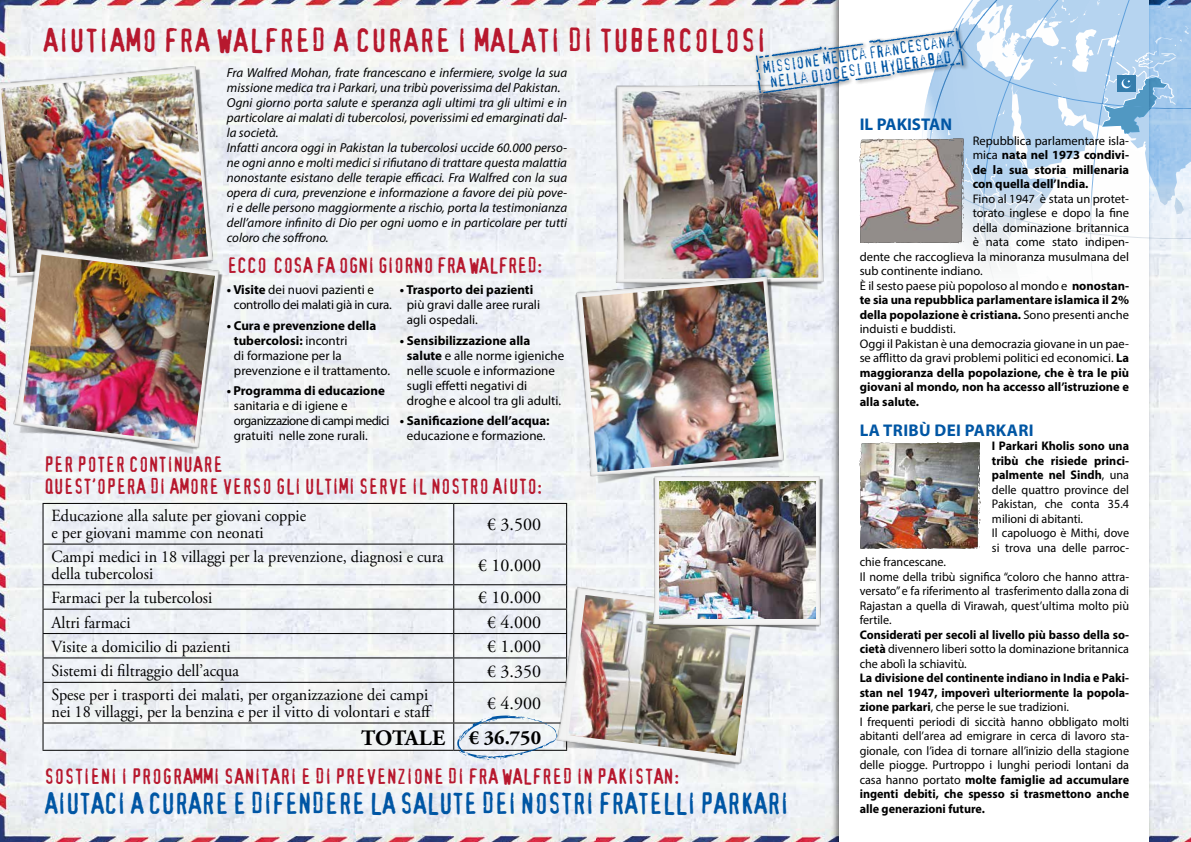
<style>
.page{position:relative;width:1191px;height:842px;background:#fff}
.page>*{position:absolute;margin:0;border:0;box-sizing:border-box;transform-origin:0 0}
.t1{font:32px "Capone";letter-spacing:.025em;color:#b7182e}
.t2{font:29px "Capone";letter-spacing:-.01em;color:#0056a4}
.t3{font:21px "Capone";letter-spacing:.01em;color:#b7182e}
.t4{font:21px/22px "Capone";letter-spacing:.01em;color:#b7182e;scale:.96 1}
.t5{font:700 20px "Adobe Garamond Pro";color:#000}
.t6{font:18px "Adobe Garamond Pro";color:#000}
.t7{font:17px/17px "Adobe Garamond Pro";color:#000;scale:.95 1}
.t8{font:700 17px "Myriad Pro";letter-spacing:.02em;color:#0056a4}
.t9{font:700 17px "Myriad Pro";color:#0056a4}
.t10{font:16.4px/15.6px "Capone";color:#0056a4}
.t11{font:italic 13px/15px "Myriad Pro";color:#000}
.t12{font:13px/15px "Myriad Pro";color:#000}
.t13{font:700 13px "Myriad Pro";color:#000}
.t14{font:13px/15px "Myriad Pro";letter-spacing:-.02em;color:#000}
.t15{font:12.5px/14.5px "Myriad Pro";color:#000}
.t16{font:700 12.5px/14.5px "Myriad Pro";color:#000;text-align:justify}
.s1{font-weight:700}
.s2{font-weight:400}
.s3{font-size:22px}
</style>
<div class="page">
<img style="left:0;top:0;width:1191px;height:842px">
<div style="left:831px;top:0;width:321px;height:842px;background:#000;opacity:.5"></div>
<div style="left:840px;top:0;width:309px;height:842px;background:#fff"></div>
<img style="left:600px;top:72px;width:153px;height:192px">
<img style="left:622px;top:90px;width:133px;height:174px">
<img style="left:560px;top:264px;width:239px;height:234px">
<img style="left:582px;top:281px;width:196px;height:191px">
<img style="left:0;top:53px;width:229px;height:183px">
<img style="left:1px;top:72px;width:207px;height:164px">
<img style="left:0;top:236px;width:234px;height:226px">
<img style="left:21px;top:254px;width:194px;height:189px">
<hr style="left:43px;top:503px;width:411px;height:1px;background:#000">
<hr style="left:43px;top:504px;width:1px;height:40px;background:#000">
<hr style="left:454px;top:503px;width:113px;height:1px;background:#000">
<hr style="left:453px;top:504px;width:1px;height:40px;background:#000">
<hr style="left:566px;top:504px;width:1px;height:40px;background:#000">
<hr style="left:43px;top:544px;width:411px;height:1px;background:#000">
<hr style="left:43px;top:545px;width:1px;height:39px;background:#000">
<hr style="left:454px;top:544px;width:113px;height:1px;background:#000">
<hr style="left:453px;top:545px;width:1px;height:39px;background:#000">
<hr style="left:566px;top:545px;width:1px;height:39px;background:#000">
<hr style="left:43px;top:584px;width:411px;height:1px;background:#000">
<hr style="left:454px;top:584px;width:113px;height:1px;background:#000">
<hr style="left:43px;top:609px;width:411px;height:1px;background:#000">
<hr style="left:454px;top:609px;width:113px;height:1px;background:#000">
<hr style="left:43px;top:633px;width:411px;height:1px;background:#000">
<hr style="left:454px;top:633px;width:113px;height:1px;background:#000">
<hr style="left:43px;top:657px;width:411px;height:1px;background:#000">
<svg style="left:43px;top:585px;width:1px;height:97px"></svg>
<hr style="left:454px;top:657px;width:113px;height:1px;background:#000">
<svg style="left:453px;top:585px;width:1px;height:97px"></svg>
<hr style="left:43px;top:682px;width:411px;height:1px;background:#000">
<hr style="left:43px;top:683px;width:1px;height:39px;background:#000">
<hr style="left:454px;top:682px;width:113px;height:1px;background:#000">
<hr style="left:453px;top:683px;width:1px;height:39px;background:#000">
<hr style="left:43px;top:722px;width:411px;height:1px;background:#000">
<svg style="left:43px;top:723px;width:1px;height:27px"></svg>
<hr style="left:43px;top:750px;width:411px;height:1px;background:#000">
<svg style="left:972px;top:442px;width:8px;height:107px"></svg>
<img style="left:859px;top:442px;width:113px;height:107px">
<img style="left:542px;top:576px;width:231px;height:206px">
<img style="left:568px;top:595px;width:185px;height:161px">
<div style="left:753px;top:53px;width:13px;height:45px;background:#000;opacity:.6"></div>
<img style="left:755px;top:0;width:436px;height:319px">
<svg style="left:453px;top:715px;width:104px;height:45px"></svg>
<img style="left:641px;top:468px;width:190px;height:173px">
<img style="left:659px;top:482px;width:156px;height:137px">
<h1 class="t1" style="left:43px;top:26px;width:725px">AIUTIAMO FRA WALFRED A CURARE I MALATI DI TUBERCOLOSI</h1>
<p class="t11" style="left:227px;top:65px;width:342px">Fra Walfred Mohan, frate francescano e infermiere, svolge la sua missione medica tra i Parkari, una tribù poverissima del Pakistan.<br>Ogni giorno porta salute e speranza agli ultimi tra gli ultimi e in particolare ai malati di tubercolosi, poverissimi ed emarginati dal&shy;la società.<br>Infatti ancora oggi in Pakistan la tubercolosi uccide 60.000 perso&shy;ne ogni anno e molti medici si rifiutano di trattare questa malattia nonostante esistano delle terapie efficaci. Fra Walfred con la sua opera di cura, prevenzione e informazione a favore dei più pove&shy;ri e delle persono maggiormente a rischio, porta la testimonianza dell’amore infinito di Dio per ogni uomo e in particolare per tutti coloro che soffrono.</p>
<h3 class="t3" style="left:227px;top:256px;width:317px">ECCO COSA FA OGNI GIORNO FRA WALFRED:</h3>
<p class="t14" style="left:234px;top:282px;width:159px;text-indent:-7px"><span class="s1">• Visite</span> dei nuovi pazienti e controllo dei malati già in cura.</p>
<p class="t12" style="left:234px;top:317px;width:158px;text-indent:-7px"><span class="s1">• Cura e prevenzione della tubercolosi:</span> incontri<br>di formazione per la prevenzione e il trattamento.</p>
<p class="t13" style="left:227px;top:382px;width:159px">• Programma di educazione</p>
<p class="t12" style="left:234px;top:398px;width:157px">sanitaria e di igiene e organizzazione di campi medici gratuiti nelle zone rurali.</p>
<h3 class="t10" style="left:762px;top:61px;width:194px;rotate:-8deg">missione medica francescana nella diocesi di Hyderabad</h3>
<h3 class="t9" style="left:859px;top:114px;width:94px">IL PAKISTAN</h3>
<p class="t16" style="left:972px;top:133px;width:158px"><span class="s2">Repubblica parlamentare isla&shy;mica</span> nata nel 1973 condivi&shy;de la sua storia millenaria con quella dell’India.</p>
<p class="t15" style="left:972px;top:191px;width:158px">Fino al 1947 è stata un protet-</p>
<p class="t15" style="left:972px;top:206px;width:158px">torato inglese e dopo la fine</p>
<p class="t15" style="left:972px;top:220px;width:158px">della dominazione britannica</p>
<p class="t15" style="left:972px;top:235px;width:158px">è nata come stato indipen-</p>
<p class="t15" style="left:859px;top:249px;width:271px">dente che raccoglieva la minoranza musulmana del</p>
<p class="t15" style="left:859px;top:264px;width:124px">sub continente indiano.</p>
<p class="t15" style="left:859px;top:278px;width:271px">È il sesto paese più popoloso al mondo e <span class="s1">nonostan-</span></p>
<p class="t16" style="left:859px;top:293px;width:271px">te sia una repubblica parlamentare islamica il 2%</p>
<p class="t16" style="left:859px;top:307px;width:271px">della popolazione è cristiana. <span class="s2">Sono presenti anche</span></p>
<p class="t15" style="left:859px;top:322px;width:97px">induisti e buddisti.</p>
<p class="t15" style="left:859px;top:336px;width:271px">Oggi il Pakistan è una democrazia giovane in un pae-</p>
<p class="t15" style="left:859px;top:351px;width:271px">se afflitto da gravi problemi politici ed economici. <span class="s1">La</span></p>
<p class="t16" style="left:859px;top:365px;width:271px">maggioranza della popolazione, che è tra le più</p>
<p class="t16" style="left:859px;top:380px;width:271px">giovani al mondo, non ha accesso all’istruzione e</p>
<p class="t16" style="left:859px;top:394px;width:61px">alla salute.</p>
<p class="t13" style="left:400px;top:281px;width:135px">• Trasporto dei pazienti</p>
<p class="t12" style="left:407px;top:297px;width:135px">più gravi dalle aree rurali agli ospedali.</p>
<p class="t12" style="left:407px;top:332px;width:159px;text-indent:-7px"><span class="s1">• Sensibilizzazione alla salute</span> e alle norme igieniche nelle scuole e informazione sugli effetti negativi di droghe e alcool tra gli adulti.</p>
<p class="t13" style="left:400px;top:412px;width:151px">• Sanificazione dell’acqua:</p>
<p class="t12" style="left:407px;top:428px;width:140px">educazione e formazione.</p>
<h3 class="t4" style="left:44px;top:455px;width:521px">PER POTER CONTINUARE<br>QUEST’OPERA DI AMORE VERSO GLI ULTIMI SERVE IL NOSTRO AIUTO:</h3>
<h3 class="t7" style="left:52px;top:508px;width:269px">Educazione alla salute per giovani coppie e per giovani mamme con neonati</h3>
<h3 class="t6" style="left:487px;top:514px;width:56px">€ 3.500</h3>
<h3 class="t7" style="left:52px;top:549px;width:414px">Campi medici in 18 villaggi per la prevenzione, diagnosi e cura della tubercolosi</h3>
<h3 class="t6" style="left:478px;top:554px;width:65px">€ 10.000</h3>
<h3 class="t7" style="left:52px;top:590px;width:171px">Farmaci per la tubercolosi</h3>
<h3 class="t6" style="left:478px;top:587px;width:65px">€ 10.000</h3>
<h3 class="t7" style="left:52px;top:614px;width:85px">Altri farmaci</h3>
<h3 class="t6" style="left:487px;top:611px;width:56px">€ 4.000</h3>
<h3 class="t7" style="left:52px;top:639px;width:190px">Visite a domicilio di pazienti</h3>
<h3 class="t6" style="left:487px;top:636px;width:56px">€ 1.000</h3>
<h3 class="t7" style="left:52px;top:663px;width:199px">Sistemi di filtraggio dell’acqua</h3>
<h3 class="t6" style="left:487px;top:660px;width:56px">€ 3.350</h3>
<h3 class="t7" style="left:52px;top:687px;width:402px">Spese per i trasporti dei malati, per organizzazione dei campi nei 18 villaggi, per la benzina e per il vitto di volontari e staff</h3>
<h3 class="t6" style="left:487px;top:693px;width:56px">€ 4.900</h3>
<h3 class="t5" style="left:361px;top:726px;width:181px"><span class="s3">TOTALE</span> € 36.750</h3>
<h3 class="t8" style="left:860px;top:419px;width:175px">LA TRIBÙ DEI PARKARI</h3>
<p class="t15" style="left:992px;top:438px;width:139px"><span class="s1">I Parkari Kholis sono una tribù che risiede princi&shy;palmente nel Sindh</span>, una delle quattro province del<br>Pakistan, che conta 35.4 milioni di abitanti.<br>Il capoluogo è Mithi, dove si trova una delle parroc-</p>
<p class="t15" style="left:859px;top:554px;width:271px">chie francescane.<br>Il nome della tribù significa “coloro che hanno attra&shy;versato” e fa riferimento al trasferimento dalla zona di Rajastan a quella di Virawah, quest’ultima molto più fertile.</p>
<p class="t15" style="left:859px;top:627px;width:271px;text-align:justify"><span class="s1">Considerati per secoli al livello più basso della so&shy;cietà</span> divennero liberi sotto la dominazione britannica che abolì la schiavitù.</p>
<p class="t15" style="left:859px;top:670px;width:271px"><span class="s1">La divisione del continente indiano in India e Paki&shy;stan nel 1947, impoverì ulteriormente la popola&shy;zione parkari</span>, che perse le sue tradizioni.<br>I frequenti periodi di siccità hanno obbligato molti abitanti dell’area ad emigrare in cerca di lavoro sta&shy;gionale, con l’idea di tornare all’inizio della stagione delle piogge. Purtroppo i lunghi periodi lontani da casa hanno portato <span class="s1">molte famiglie ad accumulare ingenti debiti, che spesso si trasmettono anche alle generazioni future.</span></p>
<h3 class="t3" style="left:44px;top:767px;width:637px">SOSTIENI I PROGRAMMI SANITARI E DI PREVENZIONE DI FRA WALFRED IN PAKISTAN:</h3>
<h2 class="t2" style="left:44px;top:790px;width:746px">AIUTACI A CURARE E DIFENDERE LA SALUTE DEI NOSTRI FRATELLI PARKARI</h2>
</div>
